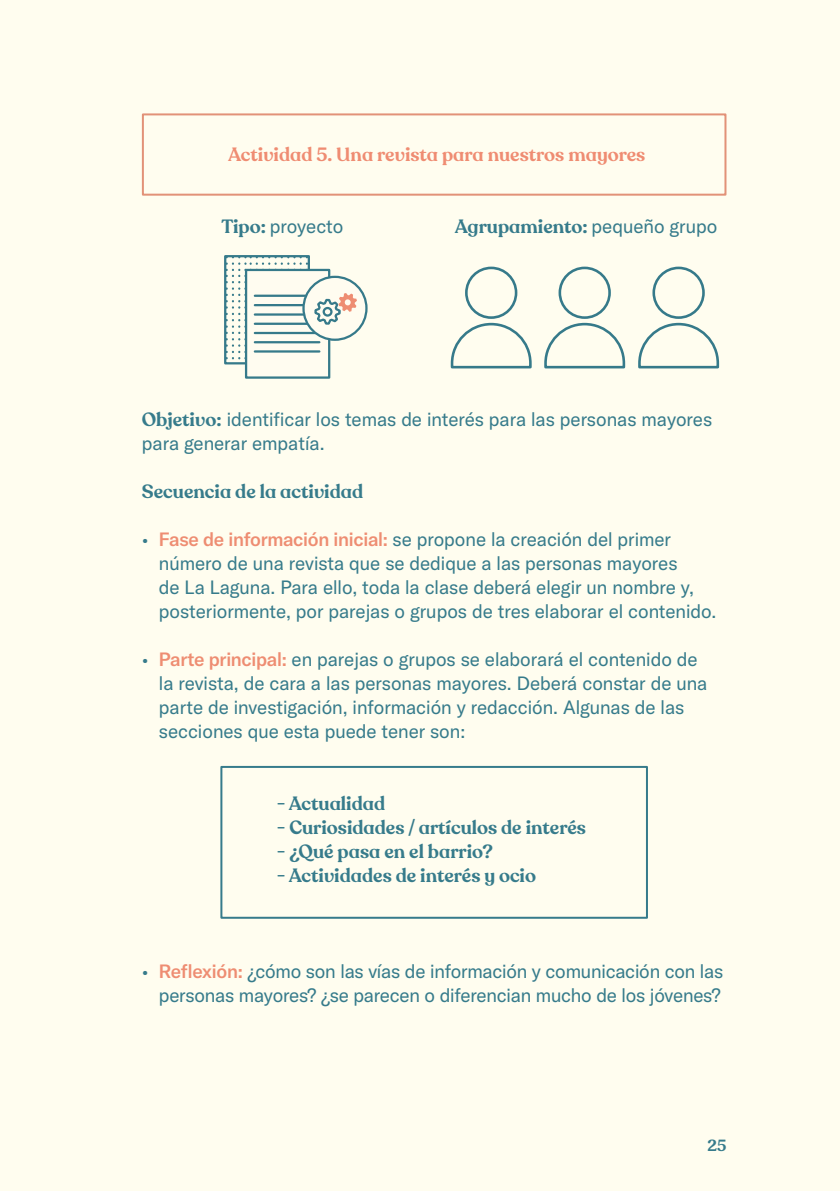
<style>
.page{position:relative;width:840px;height:1191px;background:#fff}
.page>*{position:absolute;margin:0;border:0;box-sizing:border-box;transform-origin:0 0}
.t1{font:19px/24px "GT America LCG";color:#367b8b}
.t2{font:600 19px "Recoleta Alt";color:#367b8b}
.t3{font:600 19px "Recoleta Alt";color:#ef8c72}
.t4{font:600 16px "Recoleta Alt";color:#367b8b}
.s1{font-family:"Recoleta Alt";font-weight:600}
.s2{font-family:"GT America LCG";font-weight:400}
.s3{font-weight:500;color:#ee8d72}
</style>
<div class="page">
<div style="left:0;top:0;width:839px;height:1191px;background:#fffdef"></div>
<div style="left:142px;top:113px;width:584px;height:83px;border:2px solid #e29278"></div>
<svg style="left:450px;top:322px;width:82px;height:47px"></svg>
<div style="left:465px;top:267px;width:52px;height:52px;border:3px solid #367a8a;border-radius:50%"></div>
<svg style="left:544px;top:322px;width:82px;height:47px"></svg>
<div style="left:558px;top:267px;width:52px;height:52px;border:3px solid #367a8a;border-radius:50%"></div>
<svg style="left:638px;top:322px;width:82px;height:47px"></svg>
<div style="left:652px;top:267px;width:52px;height:52px;border:3px solid #367a8a;border-radius:50%"></div>
<svg style="left:227px;top:258px;width:80px;height:103px"></svg>
<div style="left:224px;top:255px;width:86px;height:109px;border:2px solid #367a8a"></div>
<div style="left:246px;top:270px;width:83px;height:107px;background:#fffcf0"></div>
<div style="left:245px;top:269px;width:85px;height:110px;border:2px solid #367a8a"></div>
<hr style="left:255px;top:295px;width:64px;height:2px;background:#367a8a">
<hr style="left:255px;top:304px;width:64px;height:2px;background:#367a8a">
<hr style="left:255px;top:313px;width:64px;height:3px;background:#367a8a">
<hr style="left:255px;top:323px;width:64px;height:2px;background:#367a8a">
<hr style="left:255px;top:332px;width:64px;height:2px;background:#367a8a">
<hr style="left:255px;top:341px;width:64px;height:2px;background:#367a8a">
<hr style="left:255px;top:350px;width:64px;height:2px;background:#367a8a">
<svg style="left:303px;top:277px;width:63px;height:63px"></svg>
<div style="left:302px;top:276px;width:65px;height:65px;border:2px solid #367a8a;border-radius:50%"></div>
<svg style="left:312px;top:288px;width:45px;height:47px"></svg>
<div style="left:220px;top:766px;width:427px;height:152px;border:2px solid #367b8b"></div>
<p class="t3" style="left:228px;top:143px;width:418px">Actividad 5. Una revista para nuestros mayores</p>
<p class="t1" style="left:221px;top:213px;width:123px"><span class="s1">Tipo:</span> proyecto</p>
<p class="t2" style="left:454px;top:215px;width:264px">Agrupamiento: <span class="s2">pequeño grupo</span></p>
<p class="t1" style="left:142px;top:405px;width:571px"><span class="s1">Objetivo:</span> identificar los temas de interés para las personas mayores para generar empatía.</p>
<p class="t2" style="left:142px;top:479px;width:223px">Secuencia de la actividad</p>
<p class="t1" style="left:159px;top:525px;width:558px;text-indent:-17px">• <span class="s3">Fase de información inicial:</span> se propone la creación del primer número de una revista que se dedique a las personas mayores<br>de La Laguna. Para ello, toda la clase deberá elegir un nombre y, posteriormente, por parejas o grupos de tres elaborar el contenido.</p>
<p class="t1" style="left:159px;top:645px;width:549px;text-indent:-17px">• <span class="s3">Parte principal:</span> en parejas o grupos se elaborará el contenido de la revista, de cara a las personas mayores. Deberá constar de una parte de investigación, información y redacción. Algunas de las secciones que esta puede tener son:</p>
<p class="t2" style="left:276px;top:791px;width:110px">- Actualidad</p>
<p class="t2" style="left:276px;top:815px;width:310px">- Curiosidades / artículos de interés</p>
<p class="t2" style="left:276px;top:839px;width:218px">- ¿Qué pasa en el barrio?</p>
<p class="t2" style="left:276px;top:863px;width:261px">- Actividades de interés y ocio</p>
<p class="t1" style="left:142px;top:957px;width:582px;text-align:right">• <span class="s3">Reflexión:</span> ¿cómo son las vías de información y comunicación con las personas mayores? ¿se parecen o diferencian mucho de los jóvenes?</p>
<p class="t4" style="left:707px;top:1135px;width:20px">25</p>
</div>
